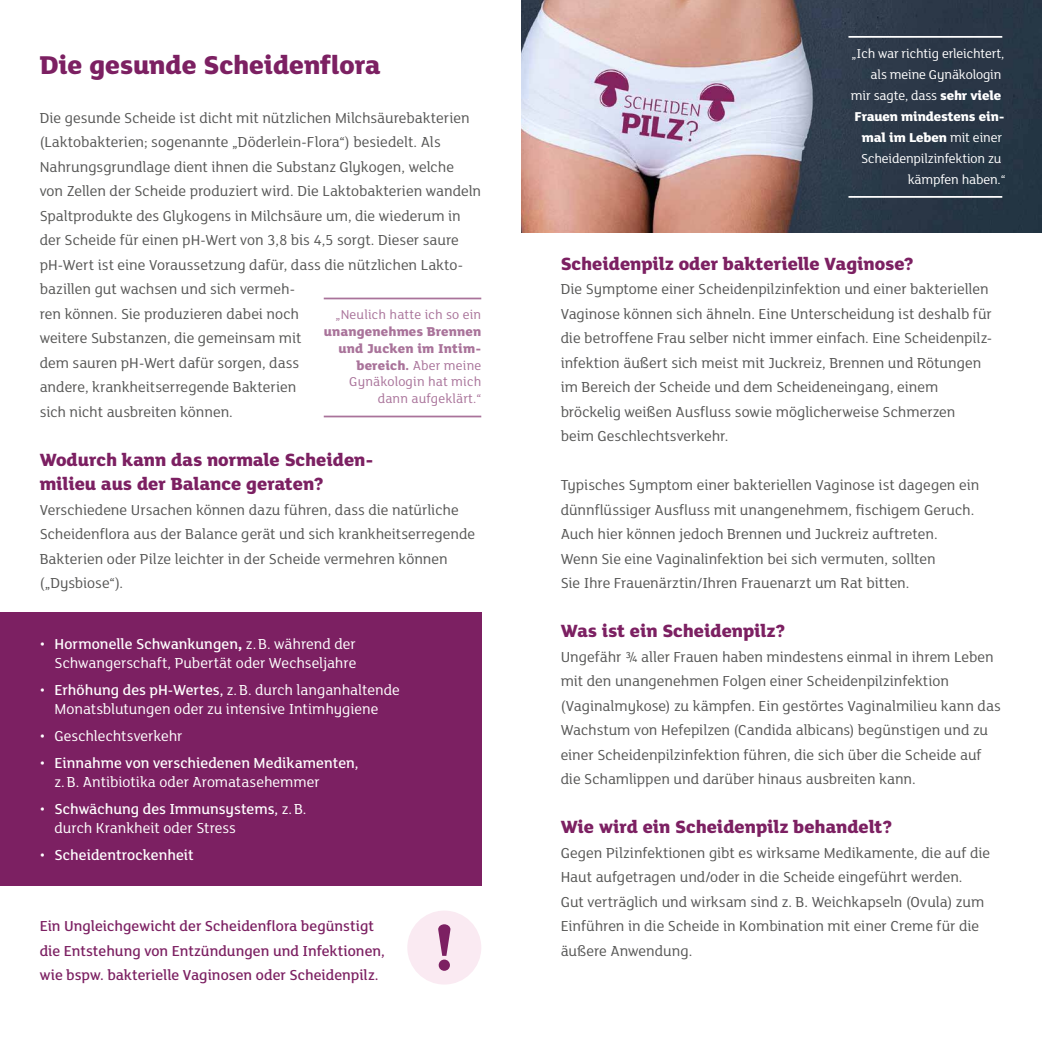
<style>
.page{position:relative;width:1042px;height:1042px;background:#fff}
.page>*{position:absolute;margin:0;border:0;box-sizing:border-box;transform-origin:0 0}
.t1{font:800 71.05px "FS Lola";color:#7c2062}
.t2{font:800 28px "FS Lola";letter-spacing:-.005em;color:#7c2062}
.t3{font:800 19.25px/24.5px "FS Lola";letter-spacing:-.005em;color:#7c2062}
.t4{font:15.75px/24.5px "FS Lola";letter-spacing:-.005em;color:#575756}
.t5{font:15.75px/19.2px "FS Lola";letter-spacing:-.005em;color:#fff;text-align:right}
.t6{font:500 15.75px/24.5px "FS Lola";color:#7c2062}
.t7{font:500 15.75px/19.2px "FS Lola";color:#fff}
.t8{font:14px/21px "FS Lola";letter-spacing:-.01em;color:#fff;text-align:right}
.t9{font:800 14px/16.8px "FS Lola";letter-spacing:.01em;color:#a9739a;text-align:right}
.t10{font:14px "FS Lola";letter-spacing:.01em;color:#a9739a}
.s1{font-weight:400}
.s2{font-weight:500}
.s3{font-weight:800}
</style>
<div class="page">
<div style="left:0;top:613px;width:481px;height:272px;background:#7c2062"></div>
<hr style="left:324px;top:298px;width:157px;height:1px;background:#a9739a">
<hr style="left:324px;top:416px;width:157px;height:1px;background:#a9739a">
<img style="left:521px;top:0;width:521px;height:233px">
<hr style="left:848px;top:36px;width:154px;height:2px;background:#fff">
<hr style="left:848px;top:196px;width:154px;height:2px;background:#fff">
<div style="left:407px;top:910px;width:74px;height:74px;background:#faeaf2;border-radius:50%"></div>
<h2 class="t2" style="left:40px;top:45px;width:342px">Die gesunde Scheidenflora</h2>
<p class="t4" style="left:40px;top:104px;width:443px">Die gesunde Scheide ist dicht mit nützlichen Milchsäurebakterien (Laktobakterien; sogenannte „Döderlein-Flora“) besiedelt. Als Nahrungsgrundlage dient ihnen die Substanz Glykogen, welche von Zellen der Scheide produziert wird. Die Laktobakterien wandeln Spaltprodukte des Glykogens in Milchsäure um, die wiederum in der Scheide für einen pH-Wert von 3,8 bis 4,5 sorgt. Dieser saure pH-Wert ist eine Voraussetzung dafür, dass die nützlichen Lakto&shy;bazillen gut wachsen und sich vermeh-<br>ren können. Sie produzieren dabei noch<br>weitere Substanzen, die gemeinsam mit<br>dem sauren pH-Wert dafür sorgen, dass<br>andere, krankheitserregende Bakterien<br>sich nicht ausbreiten können.</p>
<p class="t3" style="left:40px;top:446px;width:335px">Wodurch kann das normale Scheiden&shy;milieu aus der Balance geraten?</p>
<p class="t4" style="left:40px;top:496px;width:437px">Verschiedene Ursachen können dazu führen, dass die natürliche Scheidenflora aus der Balance gerät und sich krankheitserregende Bakterien oder Pilze leichter in der Scheide vermehren können („Dysbiose“).</p>
<p class="t10" style="left:335px;top:305px;width:147px">„Neulich hatte ich so ein</p>
<p class="t9" style="left:324px;top:322px;width:159px">unangenehmes Brennen und Jucken im Intim&shy;bereich. <span class="s1">Aber meine<br>Gynäkologin hat mich dann aufgeklärt.“</span></p>
<p class="t5" style="left:40px;top:633px;width:318px">• <span class="s2">Hormonelle Schwankungen</span><span class="s3">,</span> z.B. während der<br>Schwangerschaft, Pubertät oder Wechseljahre</p>
<p class="t5" style="left:40px;top:679px;width:362px;text-align:center">• <span class="s2">Erhöhung des pH-Wertes,</span> z.B. durch langanhaltende<br>Monatsblutungen oder zu intensive Intimhygiene</p>
<p class="t5" style="left:40px;top:725px;width:144px">• Geschlechtsverkehr</p>
<p class="t7" style="left:55px;top:752px;width:305px;text-indent:-15px"><span class="s1">•</span> Einnahme von verschiedenen Medikamenten, <span class="s1">z.B. Antibiotika oder Aromatasehemmer</span></p>
<p class="t5" style="left:55px;top:798px;width:253px;text-align:left;text-indent:-15px">• <span class="s2">Schwächung des Immunsystems,</span> z.B. durch Krankheit oder Stress</p>
<p class="t7" style="left:40px;top:844px;width:155px"><span class="s1">•</span> Scheidentrockenheit</p>
<p class="t6" style="left:40px;top:913px;width:347px">Ein Ungleichgewicht der Scheidenflora begünstigt die Entstehung von Entzündungen und Infektionen, wie bspw. bakterielle Vaginosen oder Scheidenpilz.</p>
<h1 class="t1" style="left:434px;top:898px;width:23px">!</h1>
<p class="t8" style="left:851px;top:42px;width:156px">„Ich war richtig erleichtert, als meine Gynäkologin<br>mir sagte, dass <span class="s3">sehr viele<br>Frauen mindestens ein&shy;mal im Leben</span> mit einer<br>Scheidenpilzinfektion zu kämpfen haben.“</p>
<p class="t3" style="left:561px;top:250px;width:355px">Scheidenpilz oder bakterielle Vaginose?</p>
<p class="t4" style="left:561px;top:276px;width:433px">Die Symptome einer Scheidenpilzinfektion und einer bakteriellen Vaginose können sich ähneln. Eine Unterscheidung ist deshalb für die betroffene Frau selber nicht immer einfach. Eine Scheidenpilz&shy;infektion äußert sich meist mit Juckreiz, Brennen und Rötungen im Bereich der Scheide und dem Scheideneingang, einem bröckelig weißen Ausfluss sowie möglicherweise Schmerzen beim Geschlechtsverkehr.</p>
<p class="t4" style="left:561px;top:472px;width:420px">Typisches Symptom einer bakteriellen Vaginose ist dagegen ein dünnflüssiger Ausfluss mit unangenehmem, fischigem Geruch.<br>Auch hier können jedoch Brennen und Juckreiz auftreten.<br>Wenn Sie eine Vaginalinfektion bei sich vermuten, sollten<br>Sie Ihre Frauenärztin/Ihren Frauenarzt um Rat bitten.</p>
<p class="t3" style="left:561px;top:617px;width:226px">Was ist ein Scheidenpilz?</p>
<p class="t4" style="left:561px;top:643px;width:442px">Ungefähr ¾ aller Frauen haben mindestens einmal in ihrem Leben mit den unangenehmen Folgen einer Scheidenpilzinfektion (Vaginalmykose) zu kämpfen. Ein gestörtes Vaginalmilieu kann das Wachstum von Hefepilzen (Candida albicans) begünstigen und zu einer Scheidenpilzinfektion führen, die sich über die Scheide auf die Schamlippen und darüber hinaus ausbreiten kann.</p>
<p class="t3" style="left:561px;top:813px;width:333px">Wie wird ein Scheidenpilz behandelt?</p>
<p class="t4" style="left:561px;top:839px;width:431px">Gegen Pilzinfektionen gibt es wirksame Medikamente, die auf die Haut aufgetragen und/oder in die Scheide eingeführt werden.<br>Gut verträglich und wirksam sind z. B. Weichkapseln (Ovula) zum Einführen in die Scheide in Kombination mit einer Creme für die äußere Anwendung.</p>
</div>
